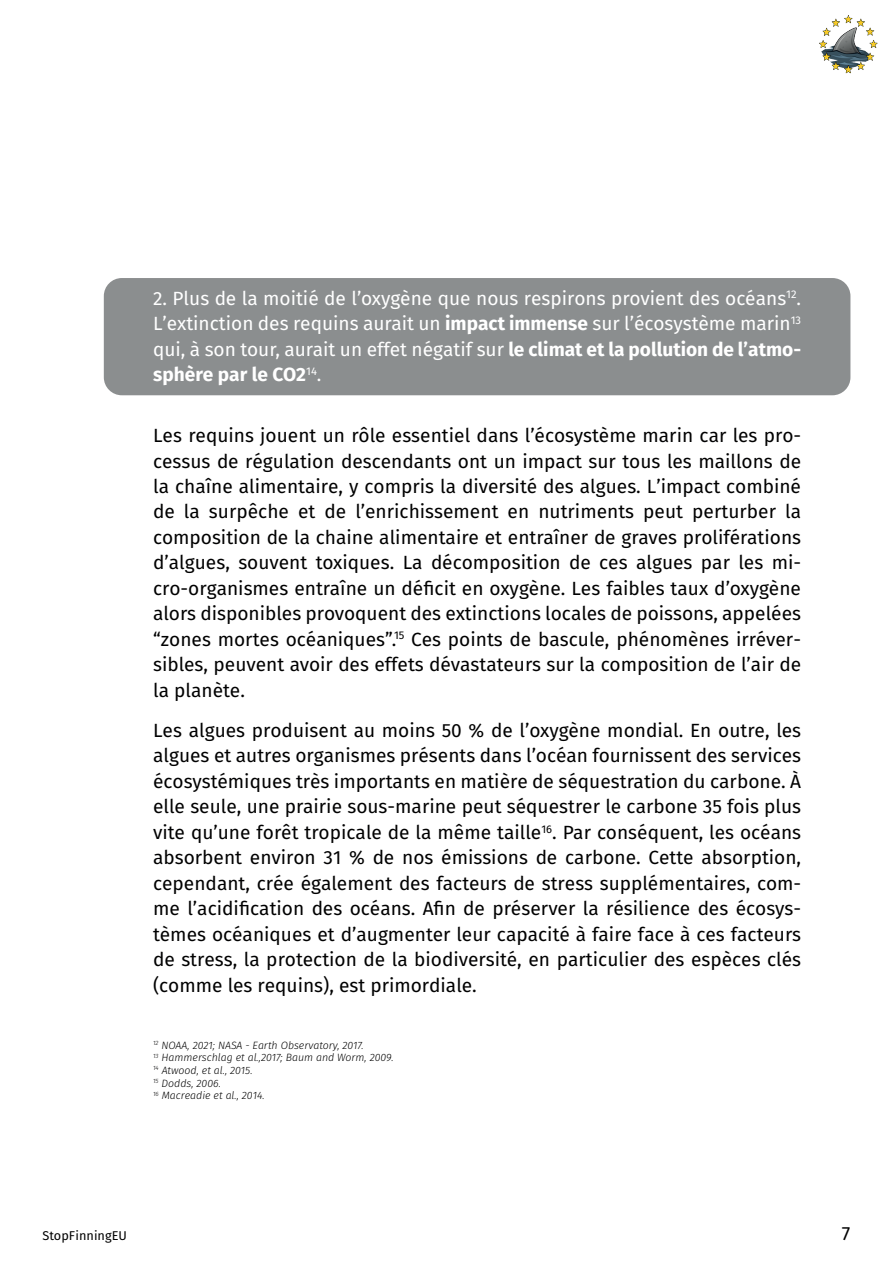
<style>
.page{position:relative;width:893px;height:1263px;background:#fff}
.page>*{position:absolute;margin:0;border:0;box-sizing:border-box;transform-origin:0 0}
.t1{font:19.05px/25.5px "Fira Sans";color:#000001;text-align:justify}
.t2{font:19.05px/25.5px "Fira Sans";color:#fff;text-align:justify}
.t3{font:12.75px "Fira Sans";color:#000001}
.t4{font:italic 300 10.65px/12.8px "Fira Sans";color:#000001}
.s1{font-weight:700}
</style>
<div class="page">
<img style="left:819px;top:15px;width:59px;height:59px">
<div style="left:104px;top:278px;width:746px;height:117px;background:#8b8e8f;border-radius:18px"></div>
<p class="t2" style="left:153px;top:285px;width:650px">2. Plus de la moitié de l’oxygène que nous respirons provient des océans<sup>12</sup>.<br>L’extinction des requins aurait un <span class="s1">impact immense</span> sur l’écosystème marin<sup>13 </sup>qui, à son tour, aurait un effet négatif sur <span class="s1">le climat et la pollution de l’atmo&shy;sphère par le CO2</span><sup>14</sup>.</p>
<p class="t1" style="left:153px;top:423px;width:650px">Les requins jouent un rôle essentiel dans l’écosystème marin car les pro&shy;cessus de régulation descendants ont un impact sur tous les maillons de la chaîne alimentaire, y compris la diversité des algues. L’impact combiné de la surpêche et de l’enrichissement en nutriments peut perturber la composition de la chaine alimentaire et entraîner de graves proliférations d’algues, souvent toxiques. La décomposition de ces algues par les mi&shy;cro-organismes entraîne un déficit en oxygène. Les faibles taux d’oxygène alors disponibles provoquent des extinctions locales de poissons, appelées “zones mortes océaniques”.<sup>15</sup> Ces points de bascule, phénomènes irréver&shy;sibles, peuvent avoir des effets dévastateurs sur la composition de l’air de la planète.</p>
<p class="t1" style="left:153px;top:718px;width:650px">Les algues produisent au moins 50 % de l’oxygène mondial. En outre, les algues et autres organismes présents dans l’océan fournissent des services écosystémiques très importants en matière de séquestration du carbone. À elle seule, une prairie sous-marine peut séquestrer le carbone 35 fois plus vite qu’une forêt tropicale de la même taille<sup>16</sup>. Par conséquent, les océans absorbent environ 31 % de nos émissions de carbone. Cette absorption, cependant, crée également des facteurs de stress supplémentaires, com&shy;me l’acidification des océans. Afin de préserver la résilience des écosys&shy;tèmes océaniques et d’augmenter leur capacité à faire face à ces facteurs de stress, la protection de la biodiversité, en particulier des espèces clés (comme les requins), est primordiale.</p>
<p class="t4" style="left:153px;top:1038px;width:242px"><sup>12</sup> NOAA, 2021; NASA - Earth Observatory, 2017.<br><sup>13</sup> Hammerschlag et al.,2017; Baum and Worm, 2009.<br><sup>14</sup> Atwood, et al., 2015.<br><sup>15</sup> Dodds, 2006.<br><sup>16</sup> Macreadie et al., 2014.</p>
<p class="t3" style="left:43px;top:1226px;width:86px">StopFinningEU</p>
<p class="t1" style="left:842px;top:1220px;width:10px">7</p>
</div>
